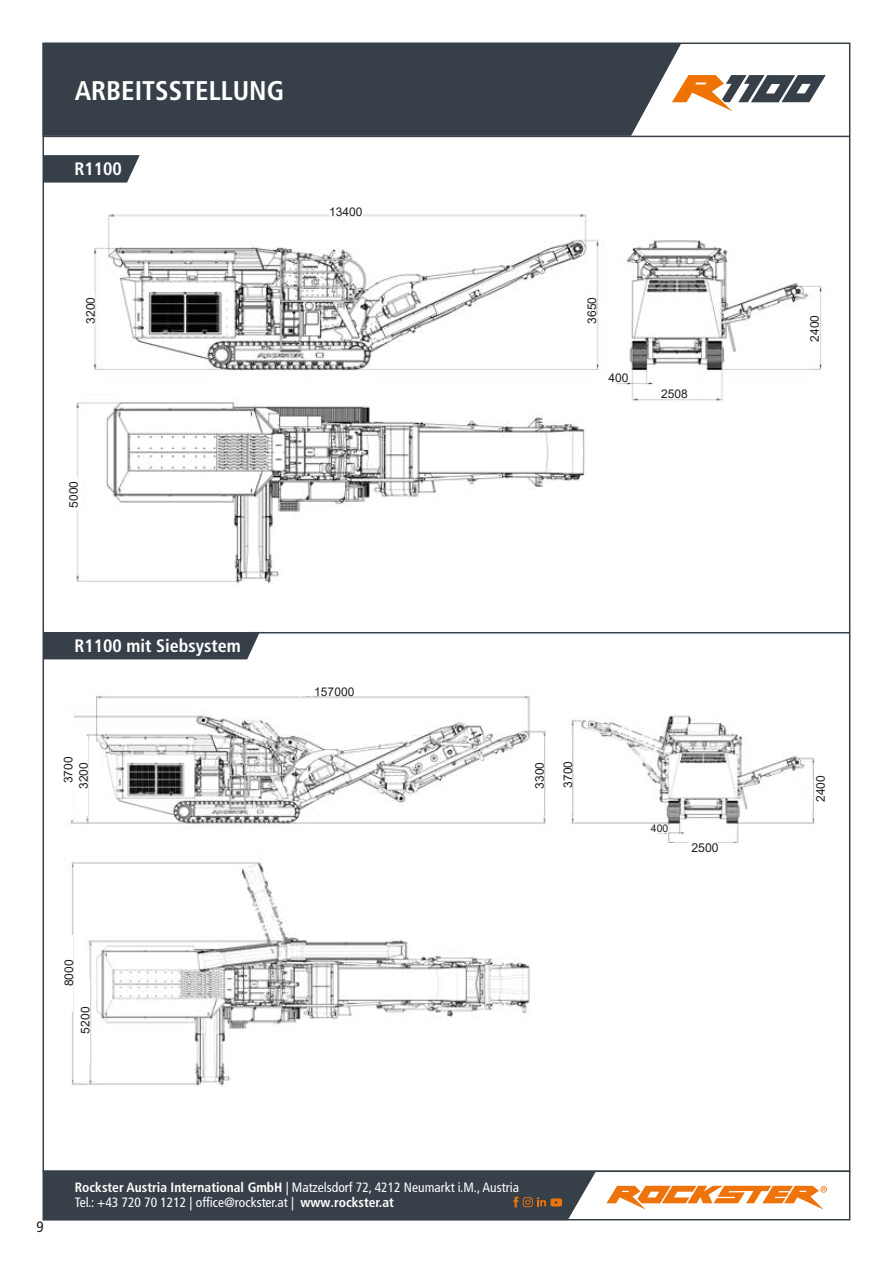
<style>
.page{position:relative;width:893px;height:1263px;background:#fff}
.page>*{position:absolute;margin:0;border:0;box-sizing:border-box;transform-origin:0 0}
.t1{font:700 condensed 27px "Frutiger LT Pro";color:#fff}
.t2{font:700 condensed 18px "Frutiger LT Pro";color:#fff}
.t3{font:condensed 15px "Frutiger LT Pro";color:#1d1d1b}
.t4{font:condensed 13.5px/15.3px "Frutiger LT Pro";color:#fff}
.t5{font:12.3px "Arial";color:#1d1d1b}
.t6{font:12px "Arial";color:#1d1d1b}
.t7{font:10.5px "Arial";color:#1d1d1b}
.s1{font-weight:700}
</style>
<div class="page">
<hr style="left:43px;top:136px;width:807px;height:1px;background:#374048">
<div style="left:43px;top:1172px;width:553px;height:48px;background:#374048"></div>
<svg style="left:606px;top:1186px;width:221px;height:23px"></svg>
<div style="left:43px;top:43px;width:638px;height:93px;background:#374048"></div>
<svg style="left:672px;top:75px;width:154px;height:36px"></svg>
<hr style="left:43px;top:1170px;width:807px;height:2px;background:#374048">
<svg style="left:43px;top:155px;width:97px;height:28px;background:#485057"></svg>
<div style="left:43px;top:632px;width:217px;height:27px;background:#374048"></div>
<hr style="left:251px;top:632px;width:598px;height:1px;background:#374048">
<img style="left:76px;top:214px;width:746px;height:371px">
<div style="left:658px;top:390px;width:33px;height:8px;background:#fff"></div>
<div style="left:329px;top:207px;width:34px;height:9px;background:#fff"></div>
<div style="left:86px;top:294px;width:9px;height:33px;background:#fff"></div>
<div style="left:587px;top:294px;width:9px;height:33px;background:#fff"></div>
<div style="left:810px;top:311px;width:9px;height:34px;background:#fff"></div>
<div style="left:69px;top:478px;width:9px;height:33px;background:#fff"></div>
<div style="left:595px;top:374px;width:33px;height:8px;background:#fff"></div>
<img style="left:71px;top:695px;width:745px;height:391px">
<div style="left:65px;top:714px;width:9px;height:73px;background:#fff"></div>
<div style="left:79px;top:736px;width:9px;height:80px;background:#fff"></div>
<div style="left:289px;top:687px;width:90px;height:9px;background:#fff"></div>
<div style="left:535px;top:735px;width:9px;height:80px;background:#fff"></div>
<div style="left:563px;top:734px;width:9px;height:80px;background:#fff"></div>
<div style="left:663px;top:843px;width:84px;height:9px;background:#fff"></div>
<div style="left:618px;top:825px;width:50px;height:7px;background:#fff"></div>
<div style="left:81px;top:978px;width:8px;height:84px;background:#fff"></div>
<div style="left:64px;top:935px;width:9px;height:76px;background:#fff"></div>
<div style="left:64px;top:720px;width:8px;height:100px;background:#fff"></div>
<div style="left:688px;top:836px;width:28px;height:6px;background:#fff"></div>
<div style="left:806px;top:779px;width:7px;height:20px;background:#fff"></div>
<h1 class="t1" style="left:75px;top:74px;width:211px">ARBEITSSTELLUNG</h1>
<h2 class="t2" style="left:74px;top:158px;width:49px">R1100</h2>
<p class="t6" style="left:329px;top:203px;width:35px">13400</p>
<p class="t6" style="left:82px;top:324px;width:28px;rotate:-90deg">3200</p>
<p class="t6" style="left:584px;top:324px;width:28px;rotate:-90deg">3650</p>
<p class="t6" style="left:608px;top:370px;width:22px">400</p>
<p class="t6" style="left:65px;top:508px;width:28px;rotate:-90deg">5000</p>
<p class="t6" style="left:661px;top:386px;width:28px">2508</p>
<h2 class="t2" style="left:74px;top:635px;width:168px">R1100 mit Siebsystem</h2>
<p class="t6" style="left:60px;top:783px;width:28px;rotate:-90deg">3700</p>
<p class="t6" style="left:75px;top:789px;width:28px;rotate:-90deg">3200</p>
<p class="t6" style="left:61px;top:986px;width:28px;rotate:-90deg">8000</p>
<p class="t6" style="left:77px;top:1033px;width:28px;rotate:-90deg">5200</p>
<p class="t6" style="left:314px;top:683px;width:42px">157000</p>
<p class="t6" style="left:531px;top:789px;width:28px;rotate:-90deg">3300</p>
<p class="t6" style="left:560px;top:788px;width:28px;rotate:-90deg">3700</p>
<p class="t7" style="left:651px;top:821px;width:19px">400</p>
<p class="t5" style="left:691px;top:839px;width:29px">2500</p>
<p class="t3" style="left:36px;top:1218px;width:9px">9</p>
<p class="t4" style="left:75px;top:1179px;width:446px"><span class="s1">Rockster Austria International GmbH</span> | Matzelsdorf 72, 4212 Neumarkt i.M., Austria<br>Tel.: +43 720 70 1212 | office@rockster.at | <span class="s1">www.rockster.at</span></p>
<p class="t6" style="left:806px;top:341px;width:28px;rotate:-90deg">2400</p>
<p class="t6" style="left:812px;top:802px;width:28px;rotate:-90deg">2400</p>
</div>
